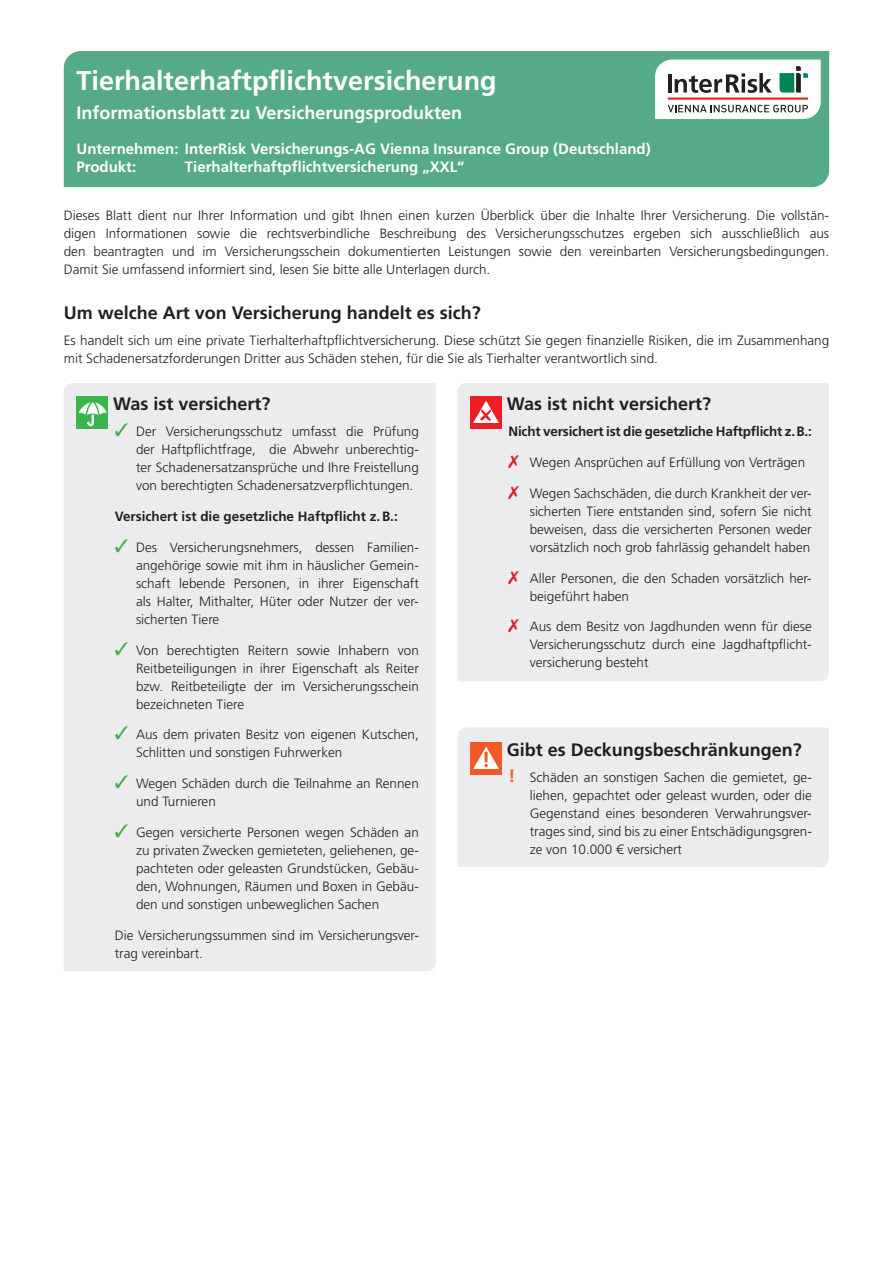
<style>
.page{position:relative;width:893px;height:1263px;background:#fff}
.page>*{position:absolute;margin:0;border:0;box-sizing:border-box;transform-origin:0 0}
.t1{font:700 27px "Frutiger LT Std";color:#fff}
.t2{font:700 18px "Frutiger LT Std";color:#231f20}
.t3{font:700 18px "Frutiger LT Std";color:#fff}
.t4{font:700 15px/18px "Frutiger LT Std";color:#fff}
.t5{font:300 13.5px/18px "Frutiger LT Std";color:#231f20;text-align:justify}
.t6{font:700 13.5px "Frutiger LT Std";letter-spacing:-.015em;color:#231f20}
.s1{color:#40ae49}
.s2{color:#d1232a}
.s3{font-weight:700;font-size:18px;color:#f36421}
</style>
<div class="page">
<div style="left:64px;top:51px;width:765px;height:136px;background:#5a8"></div>
<svg style="left:655px;top:60px;width:166px;height:59px"></svg>
<div style="left:64px;top:383px;width:372px;height:588px;background:#ececee"></div>
<div style="left:77px;top:396px;width:31px;height:33px;background:#3ab54a"></div>
<svg style="left:78px;top:399px;width:29px;height:28px"></svg>
<div style="left:458px;top:383px;width:371px;height:298px;background:#ececee"></div>
<div style="left:470px;top:396px;width:32px;height:33px;background:#ee1d23"></div>
<svg style="left:473px;top:401px;width:26px;height:22px"></svg>
<div style="left:458px;top:728px;width:371px;height:139px;background:#ececee"></div>
<div style="left:470px;top:742px;width:32px;height:33px;background:#f15929"></div>
<svg style="left:473px;top:746px;width:26px;height:23px"></svg>
<h1 class="t1" style="left:77px;top:65px;width:422px">Tierhalterhaftpflichtversicherung</h1>
<h2 class="t3" style="left:77px;top:103px;width:387px">Informationsblatt zu Versicherungsprodukten</h2>
<p class="t4" style="left:77px;top:140px;width:576px">Unternehmen: InterRisk Versicherungs-AG Vienna Insurance Group (Deutschland)<br>Produkt:</p>
<p class="t4" style="left:185px;top:158px;width:281px">Tierhalterhaftpflichtversicherung „XXL“</p>
<p class="t5" style="left:64px;top:206px;width:767px">Dieses Blatt dient nur Ihrer Information und gibt Ihnen einen kurzen Überblick über die Inhalte Ihrer Versicherung. Die vollstän&shy;digen Informationen sowie die rechtsverbindliche Beschreibung des Versicherungsschutzes ergeben sich ausschließlich aus den beantragten und im Versicherungsschein dokumentierten Leistungen sowie den vereinbarten Versicherungsbedingungen.<br>Damit Sie umfassend informiert sind, lesen Sie bitte alle Unterlagen durch.</p>
<h2 class="t2" style="left:64px;top:302px;width:419px">Um welche Art von Versicherung handelt es sich?</h2>
<p class="t5" style="left:64px;top:332px;width:767px">Es handelt sich um eine private Tierhalterhaftpflichtversicherung. Diese schützt Sie gegen finanzielle Risiken, die im Zusammenhang mit Schadenersatzforderungen Dritter aus Schäden stehen, für die Sie als Tierhalter verantwortlich sind.</p>
<h2 class="t2" style="left:113px;top:393px;width:159px">Was ist versichert?</h2>
<p class="t5" style="left:136px;top:423px;width:284px;text-indent:-21px"><span class="s1">✓</span> Der Versicherungsschutz umfasst die Prüfung der Haftpflichtfrage, die Abwehr unberechtig&shy;ter Schadenersatzansprüche und Ihre Freistellung von berechtigten Schadenersatzverpflichtungen.</p>
<p class="t6" style="left:115px;top:508px;width:285px">Versichert ist die gesetzliche Haftpflicht z.B.:</p>
<p class="t5" style="left:136px;top:538px;width:284px;text-indent:-21px"><span class="s1">✓</span> Des Versicherungsnehmers, dessen Familien&shy;angehörige sowie mit ihm in häuslicher Gemein&shy;schaft lebende Personen, in ihrer Eigenschaft als Halter, Mithalter, Hüter oder Nutzer der ver&shy;sicherten Tiere</p>
<p class="t5" style="left:136px;top:641px;width:284px;text-indent:-21px"><span class="s1">✓</span> Von berechtigten Reitern sowie Inhabern von Reitbeteiligungen in ihrer Eigenschaft als Reiter bzw. Reitbeteiligte der im Versicherungsschein bezeichneten Tiere</p>
<p class="t5" style="left:136px;top:726px;width:284px;text-indent:-21px"><span class="s1">✓</span> Aus dem privaten Besitz von eigenen Kutschen,<br>Schlitten und sonstigen Fuhrwerken</p>
<p class="t5" style="left:136px;top:775px;width:284px;text-indent:-21px"><span class="s1">✓</span> Wegen Schäden durch die Teilnahme an Rennen und Turnieren</p>
<p class="t5" style="left:136px;top:823px;width:284px;text-indent:-21px"><span class="s1">✓</span> Gegen versicherte Personen wegen Schäden an zu privaten Zwecken gemieteten, geliehenen, ge&shy;pachteten oder geleasten Grundstücken, Gebäu&shy;den, Wohnungen, Räumen und Boxen in Gebäu&shy;den und sonstigen unbeweglichen Sachen</p>
<p class="t5" style="left:115px;top:926px;width:306px">Die Versicherungssummen sind im Versicherungsver&shy;trag vereinbart.</p>
<h2 class="t2" style="left:507px;top:393px;width:206px">Was ist nicht versichert?</h2>
<p class="t6" style="left:508px;top:424px;width:305px">Nicht versichert ist die gesetzliche Haftpflicht z.B.:</p>
<p class="t5" style="left:508px;top:454px;width:298px"><span class="s2">✗</span> Wegen Ansprüchen auf Erfüllung von Verträgen</p>
<p class="t5" style="left:530px;top:484px;width:284px;text-indent:-21px"><span class="s2">✗</span> Wegen Sachschäden, die durch Krankheit der ver&shy;sicherten Tiere entstanden sind, sofern Sie nicht beweisen, dass die versicherten Personen weder vorsätzlich noch grob fahrlässig gehandelt haben</p>
<p class="t5" style="left:530px;top:569px;width:284px;text-indent:-21px"><span class="s2">✗</span> Aller Personen, die den Schaden vorsätzlich her&shy;beigeführt haben</p>
<p class="t5" style="left:530px;top:618px;width:284px;text-indent:-21px"><span class="s2">✗</span> Aus dem Besitz von Jagdhunden wenn für diese Versicherungsschutz durch eine Jagdhaftpflicht&shy;versicherung besteht</p>
<h2 class="t2" style="left:507px;top:739px;width:297px">Gibt es Deckungsbeschränkungen?</h2>
<p class="t5" style="left:530px;top:769px;width:284px;text-indent:-21px"><span class="s3">!</span> Schäden an sonstigen Sachen die gemietet, ge&shy;liehen, gepachtet oder geleast wurden, oder die Gegenstand eines besonderen Verwahrungsver&shy;trages sind, sind bis zu einer Entschädigungsgren&shy;ze von 10.000 € versichert</p>
</div>
